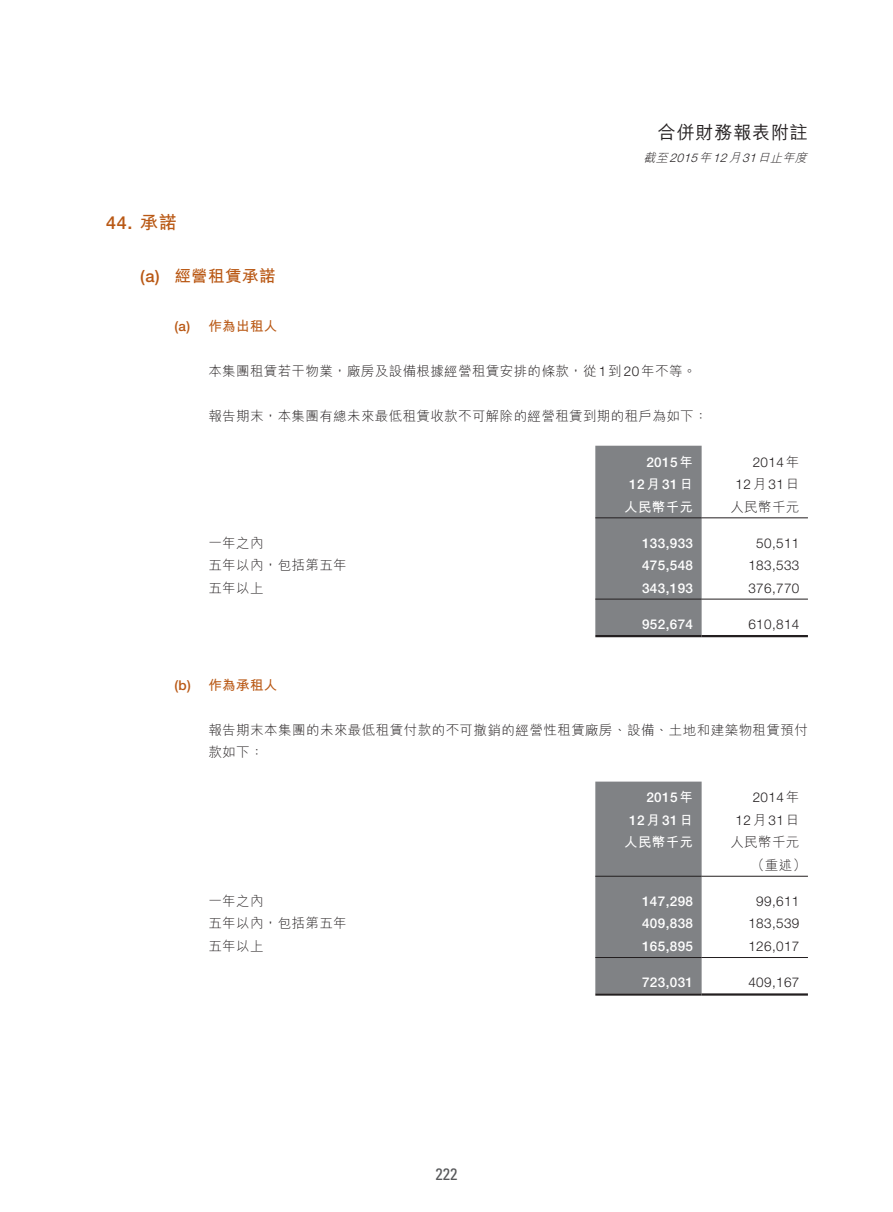
<style>
.page{position:relative;width:893px;height:1212px;background:#fff}
.page>*{position:absolute;margin:0;border:0;box-sizing:border-box;transform-origin:0 0}
.t1{font:500 18px "M Hei HK";letter-spacing:.05em;color:#231f20}
._3__標題{font:500 18px "Helvetica Neue LT Std";color:#b95814}
._4__副標題{font:700 16.5px "M Hei HK";letter-spacing:.03em;color:#b95814}
.t2{font:condensed 16.5px "Univers LT Std";color:#57585a}
._1__內文{font:300 13.5px/22.5px "M Hei HK";letter-spacing:.03em;color:#231f20}
._1__內文-2{font:500 13.5px "Helvetica Neue LT Std";letter-spacing:.03em;color:#fff}
._1__內文-3{font:300 13.5px "Helvetica Neue LT Std";letter-spacing:.03em;color:#231f20}
._5__副副標題{font:700 13.5px "M Hei HK";letter-spacing:.03em;color:#b95814}
._1__內文-4{font:700 13.5px "M Hei HK";letter-spacing:.03em;color:#fff}
.t3{font:italic 300 12px "M Hei HK";color:#231f20}
.s1{font-family:"Helvetica Neue LT Std"}
.s2{font-family:"M Hei HK";font-weight:700}
.s3{font-family:"Helvetica Neue LT Std";font-weight:500}
.s4{font-family:"M Hei HK"}
</style>
<div class="page">
<div style="left:595px;top:446px;width:107px;height:189px;background:#808285"></div>
<hr style="left:595px;top:517px;width:107px;height:1px;background:#231f20">
<hr style="left:702px;top:517px;width:106px;height:1px;background:#231f20">
<hr style="left:595px;top:599px;width:107px;height:1px;background:#231f20">
<hr style="left:702px;top:599px;width:106px;height:1px;background:#231f20">
<hr style="left:595px;top:635px;width:107px;height:2px;background:#231f20">
<hr style="left:702px;top:635px;width:106px;height:2px;background:#231f20">
<div style="left:595px;top:781px;width:107px;height:212px;background:#808285"></div>
<hr style="left:595px;top:876px;width:107px;height:1px;background:#231f20">
<hr style="left:702px;top:876px;width:106px;height:1px;background:#231f20">
<hr style="left:595px;top:957px;width:107px;height:1px;background:#231f20">
<hr style="left:702px;top:957px;width:106px;height:1px;background:#231f20">
<hr style="left:595px;top:993px;width:107px;height:2px;background:#231f20">
<hr style="left:702px;top:993px;width:106px;height:2px;background:#231f20">
<h1 class="t1" style="left:658px;top:120px;width:152px">合併財務報表附註</h1>
<p class="t3" style="left:643px;top:151px;width:168px">截至<span class="s1">2015</span>年<span class="s1">12</span>月<span class="s1">31</span>日止年度</p>
<p class="_3__標題" style="left:106px;top:212px;width:72px">44. <span class="s2">承諾</span></p>
<p class="_4__副標題" style="left:140px;top:264px;width:137px"><span class="s3">(a)</span> 經營租賃承諾</p>
<p class="_5__副副標題" style="left:174px;top:317px;width:105px"><span class="s3">(a)</span> 作為出租人</p>
<p class="_1__內文" style="left:208px;top:360px;width:489px">本集團租賃若干物業，廠房及設備根據經營租賃安排的條款，從<span class="s1">1</span>到<span class="s1">20</span>年不等。</p>
<p class="_1__內文" style="left:208px;top:405px;width:501px">報告期末，本集團有總未來最低租賃收款不可解除的經營租賃到期的租戶為如下：</p>
<p class="_1__內文-2" style="left:646px;top:454px;width:48px">2015<span class="s2">年</span></p>
<p class="_1__內文-2" style="left:629px;top:476px;width:65px">12<span class="s2">月</span>31<span class="s2">日</span></p>
<p class="_1__內文-3" style="left:753px;top:453px;width:48px">2014<span class="s4">年</span></p>
<p class="_1__內文-3" style="left:735px;top:476px;width:65px">12<span class="s4">月</span>31<span class="s4">日</span></p>
<p class="_1__內文-4" style="left:624px;top:497px;width:71px">人民幣千元</p>
<p class="_1__內文" style="left:730px;top:495px;width:71px">人民幣千元</p>
<p class="_1__內文" style="left:208px;top:531px;width:57px">一年之內</p>
<p class="_1__內文-2" style="left:642px;top:535px;width:53px">133,933</p>
<p class="_1__內文-3" style="left:756px;top:534px;width:45px">50,511</p>
<p class="_1__內文" style="left:208px;top:554px;width:140px">五年以內，包括第五年</p>
<p class="_1__內文-2" style="left:642px;top:557px;width:53px">475,548</p>
<p class="_1__內文-3" style="left:748px;top:557px;width:53px">183,533</p>
<p class="_1__內文" style="left:208px;top:576px;width:57px">五年以上</p>
<p class="_1__內文-2" style="left:642px;top:580px;width:53px">343,193</p>
<p class="_1__內文-3" style="left:748px;top:579px;width:53px">376,770</p>
<p class="_1__內文-2" style="left:642px;top:616px;width:53px">952,674</p>
<p class="_1__內文-3" style="left:748px;top:616px;width:53px">610,814</p>
<p class="_5__副副標題" style="left:174px;top:675px;width:105px"><span class="s3">(b)</span> 作為承租人</p>
<p class="_1__內文" style="left:208px;top:718px;width:601px">報告期末本集團的未來最低租賃付款的不可撤銷的經營性租賃廠房、設備、土地和建築物租賃預付款如下：</p>
<p class="_1__內文-2" style="left:646px;top:789px;width:48px">2015<span class="s2">年</span></p>
<p class="_1__內文-2" style="left:629px;top:812px;width:65px">12<span class="s2">月</span>31<span class="s2">日</span></p>
<p class="_1__內文-3" style="left:753px;top:789px;width:48px">2014<span class="s4">年</span></p>
<p class="_1__內文-3" style="left:735px;top:812px;width:65px">12<span class="s4">月</span>31<span class="s4">日</span></p>
<p class="_1__內文-4" style="left:624px;top:833px;width:71px">人民幣千元</p>
<p class="_1__內文" style="left:730px;top:831px;width:71px">人民幣千元</p>
<p class="_1__內文" style="left:751px;top:853px;width:57px">（重述）</p>
<p class="_1__內文" style="left:208px;top:889px;width:57px">一年之內</p>
<p class="_1__內文-2" style="left:642px;top:893px;width:53px">147,298</p>
<p class="_1__內文-3" style="left:756px;top:893px;width:45px">99,611</p>
<p class="_1__內文" style="left:208px;top:912px;width:140px">五年以內，包括第五年</p>
<p class="_1__內文-2" style="left:642px;top:915px;width:53px">409,838</p>
<p class="_1__內文-3" style="left:748px;top:915px;width:53px">183,539</p>
<p class="_1__內文" style="left:208px;top:934px;width:57px">五年以上</p>
<p class="_1__內文-2" style="left:642px;top:938px;width:53px">165,895</p>
<p class="_1__內文-3" style="left:748px;top:938px;width:53px">126,017</p>
<p class="_1__內文-2" style="left:642px;top:974px;width:53px">723,031</p>
<p class="_1__內文-3" style="left:748px;top:974px;width:53px">409,167</p>
<p class="t2" style="left:435px;top:1163px;width:23px">222</p>
</div>
